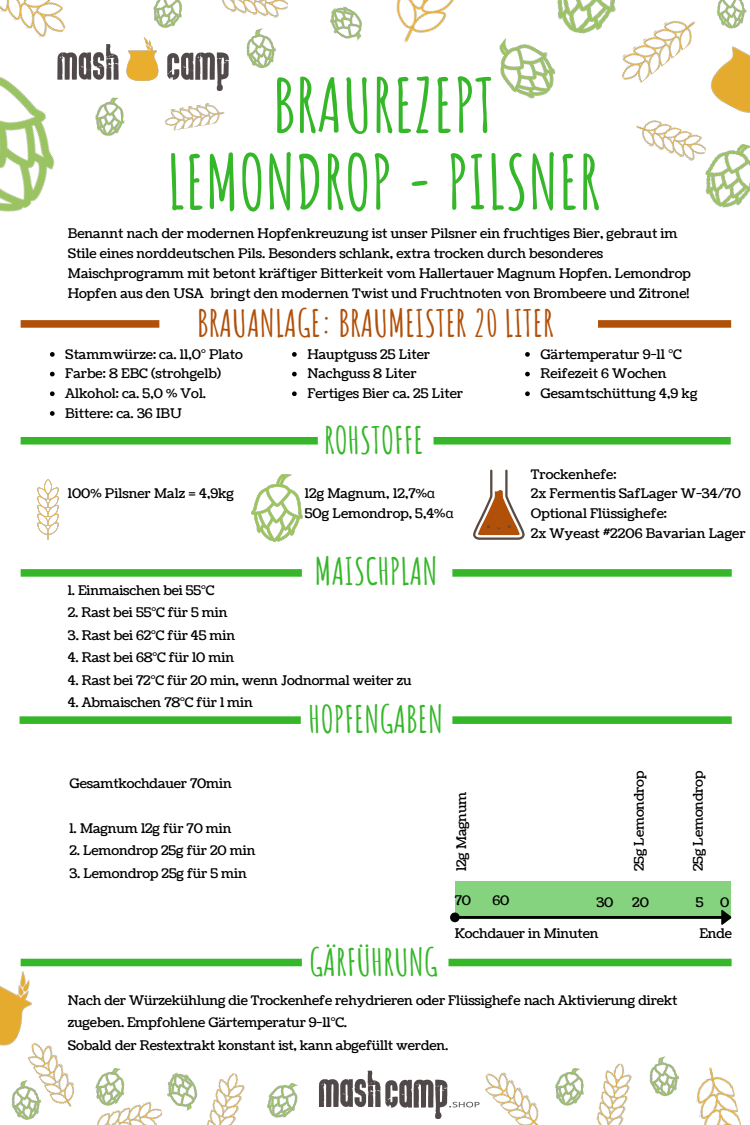
<style>
.page{position:relative;width:750px;height:1125px;background:#fff}
.page>*{position:absolute;margin:0;border:0;box-sizing:border-box;transform-origin:0 0}
.t1{font:700 73.75px "Amatic SC";color:#35b729}
.t2{font:700 36.88px "Amatic SC";color:#35b729}
.t3{font:700 36.88px "Amatic SC";color:#b05009}
.t4{font:13.25px/19.8px "Coustard";color:#000}
.s1{font-family:"Noto Sans"}
</style>
<div class="page">
<img style="left:252px;top:475px;width:50px;height:66px">
<img style="left:499px;top:38px;width:57px;height:61px">
<img style="left:0;top:0;width:66px;height:29px">
<img style="left:710px;top:46px;width:40px;height:67px">
<img style="left:246px;top:28px;width:30px;height:41px">
<img style="left:549px;top:0;width:67px;height:39px">
<img style="left:0;top:29px;width:55px;height:183px">
<img style="left:612px;top:8px;width:83px;height:75px">
<img style="left:396px;top:0;width:58px;height:43px">
<img style="left:165px;top:103px;width:60px;height:28px">
<img style="left:636px;top:120px;width:64px;height:41px">
<img style="left:698px;top:136px;width:52px;height:72px">
<img style="left:95px;top:99px;width:30px;height:37px">
<img style="left:153px;top:0;width:29px;height:28px">
<img style="left:716px;top:0;width:31px;height:29px">
<img style="left:222px;top:0;width:66px;height:18px">
<img style="left:330px;top:6px;width:32px;height:35px">
<img style="left:11px;top:1086px;width:27px;height:34px">
<img style="left:97px;top:1101px;width:65px;height:24px">
<img style="left:319px;top:1071px;width:159px;height:48px">
<img style="left:478px;top:1072px;width:61px;height:53px">
<img style="left:696px;top:1067px;width:45px;height:58px">
<img style="left:267px;top:1083px;width:31px;height:35px">
<img style="left:555px;top:1068px;width:29px;height:38px">
<img style="left:649px;top:1056px;width:31px;height:41px">
<img style="left:23px;top:1086px;width:52px;height:27px">
<img style="left:95px;top:1068px;width:33px;height:40px">
<img style="left:160px;top:1072px;width:38px;height:43px">
<img style="left:596px;top:1063px;width:36px;height:62px">
<img style="left:206px;top:1073px;width:39px;height:52px">
<img style="left:37px;top:479px;width:22px;height:60px">
<img style="left:48px;top:29px;width:181px;height:70px">
<img style="left:0;top:958px;width:94px;height:128px">
<svg style="left:473px;top:470px;width:52px;height:70px"></svg>
<svg style="left:292px;top:352px;width:5px;height:5px"></svg>
<svg style="left:292px;top:372px;width:5px;height:4px"></svg>
<svg style="left:292px;top:391px;width:5px;height:5px"></svg>
<svg style="left:21px;top:320px;width:138px;height:8px"></svg>
<svg style="left:598px;top:320px;width:133px;height:8px"></svg>
<div style="left:21px;top:959px;width:281px;height:7px;background:#35b729"></div>
<div style="left:448px;top:959px;width:284px;height:7px;background:#35b729"></div>
<svg style="left:21px;top:437px;width:297px;height:8px;background:#40bb35"></svg>
<svg style="left:434px;top:437px;width:297px;height:8px;background:#40bb35"></svg>
<svg style="left:21px;top:569px;width:281px;height:8px;background:#3fba34"></svg>
<svg style="left:452px;top:569px;width:280px;height:8px;background:#40ba34"></svg>
<svg style="left:20px;top:716px;width:281px;height:8px;background:#3fba34"></svg>
<svg style="left:452px;top:716px;width:280px;height:8px;background:#40ba34"></svg>
<svg style="left:50px;top:352px;width:5px;height:5px"></svg>
<svg style="left:50px;top:372px;width:5px;height:4px"></svg>
<svg style="left:50px;top:391px;width:5px;height:5px"></svg>
<svg style="left:50px;top:411px;width:5px;height:5px"></svg>
<svg style="left:525px;top:352px;width:5px;height:5px"></svg>
<svg style="left:525px;top:372px;width:5px;height:4px"></svg>
<svg style="left:525px;top:391px;width:5px;height:5px"></svg>
<div style="left:455px;top:881px;width:275px;height:37px;background:#85d37e"></div>
<svg style="left:450px;top:910px;width:282px;height:15px"></svg>
<p class="t1" style="left:273px;top:58px;width:223px">BRAUREZEPT</p>
<p class="t1" style="left:167px;top:135px;width:435px">LEMONDROP - PILSNER</p>
<p class="t4" style="left:68px;top:224px;width:625px">Benannt nach der modernen Hopfenkreuzung ist unser Pilsner ein fruchtiges Bier, gebraut im Stile eines norddeutschen Pils. Besonders schlank, extra trocken durch besonderes Maischprogramm mit betont kräftiger Bitterkeit vom Hallertauer Magnum Hopfen. Lemondrop Hopfen aus den USA bringt den modernen Twist und Fruchtnoten von Brombeere und Zitrone!</p>
<p class="t3" style="left:197px;top:300px;width:358px">BRAUANLAGE: BRAUMEISTER 20 LITER</p>
<p class="t4" style="left:65px;top:344px;width:179px">Stammwürze: ca. 11,0° Plato</p>
<p class="t4" style="left:65px;top:364px;width:157px">Farbe: 8 EBC (strohgelb)</p>
<p class="t4" style="left:65px;top:384px;width:142px">Alkohol: ca. 5,0 % Vol.</p>
<p class="t4" style="left:65px;top:404px;width:118px">Bittere: ca. 36 IBU</p>
<p class="t4" style="left:307px;top:344px;width:124px">Hauptguss 25 Liter</p>
<p class="t4" style="left:307px;top:364px;width:111px">Nachguss 8 Liter</p>
<p class="t4" style="left:307px;top:384px;width:157px">Fertiges Bier ca. 25 Liter</p>
<p class="t2" style="left:324px;top:416px;width:101px">ROHSTOFFE</p>
<p class="t4" style="left:68px;top:484px;width:168px">100% Pilsner Malz = 4,9kg</p>
<p class="t4" style="left:305px;top:484px;width:132px">12g Magnum, 12,7%<span class="s1">α</span></p>
<p class="t4" style="left:305px;top:503px;width:150px">50g Lemondrop, 5,4%<span class="s1">α</span></p>
<p class="t2" style="left:315px;top:548px;width:124px">MAISCHPLAN</p>
<p class="t4" style="left:68px;top:581px;width:148px">1. Einmaischen bei 55°C</p>
<p class="t4" style="left:68px;top:603px;width:161px">2. Rast bei 55°C für 5 min</p>
<p class="t4" style="left:68px;top:626px;width:169px">3. Rast bei 62°C für 45 min</p>
<p class="t4" style="left:68px;top:648px;width:168px">4. Rast bei 68°C für 10 min</p>
<p class="t4" style="left:68px;top:671px;width:345px">4. Rast bei 72°C für 20 min, wenn Jodnormal weiter zu</p>
<p class="t4" style="left:68px;top:693px;width:187px">4. Abmaischen 78°C für 1 min</p>
<p class="t2" style="left:309px;top:696px;width:136px">HOPFENGABEN</p>
<p class="t4" style="left:540px;top:344px;width:143px">Gärtemperatur 9-11 °C</p>
<p class="t4" style="left:540px;top:364px;width:127px">Reifezeit 6 Wochen</p>
<p class="t4" style="left:540px;top:384px;width:159px">Gesamtschüttung 4,9 kg</p>
<p class="t4" style="left:531px;top:465px;width:87px">Trockenhefe:</p>
<p class="t4" style="left:531px;top:484px;width:212px">2x Fermentis SafLager W-34/70</p>
<p class="t4" style="left:531px;top:504px;width:138px">Optional Flüssighefe:</p>
<p class="t4" style="left:531px;top:524px;width:216px">2x Wyeast #2206 Bavarian Lager</p>
<p class="t4" style="left:69px;top:773px;width:164px">Gesamtkochdauer 70min</p>
<p class="t4" style="left:69px;top:818px;width:164px">1. Magnum 12g für 70 min</p>
<p class="t4" style="left:69px;top:841px;width:187px">2. Lemondrop 25g für 20 min</p>
<p class="t4" style="left:69px;top:863px;width:179px">3. Lemondrop 25g für 5 min</p>
<p class="t2" style="left:310px;top:938px;width:130px">GÄRFÜHRUNG</p>
<p class="t4" style="left:630px;top:871px;width:102px;rotate:-90deg">25g Lemondrop</p>
<p class="t4" style="left:632px;top:893px;width:18px">20</p>
<p class="t4" style="left:689px;top:871px;width:102px;rotate:-90deg">25g Lemondrop</p>
<p class="t4" style="left:452px;top:871px;width:81px;rotate:-90deg">12g Magnum</p>
<p class="t4" style="left:455px;top:891px;width:18px">70</p>
<p class="t4" style="left:696px;top:893px;width:9px">5</p>
<p class="t4" style="left:720px;top:893px;width:11px">0</p>
<p class="t4" style="left:493px;top:891px;width:18px">60</p>
<p class="t4" style="left:596px;top:893px;width:19px">30</p>
<p class="t4" style="left:455px;top:924px;width:145px">Kochdauer in Minuten</p>
<p class="t4" style="left:699px;top:924px;width:34px">Ende</p>
<p class="t4" style="left:68px;top:989px;width:611px;line-height:22.5px">Nach der Würzekühlung die Trockenhefe rehydrieren oder Flüssighefe nach Aktivierung direkt zugeben. Empfohlene Gärtemperatur 9-11°C.</p>
<p class="t4" style="left:68px;top:1036px;width:382px">Sobald der Restextrakt konstant ist, kann abgefüllt werden.</p>
</div>
